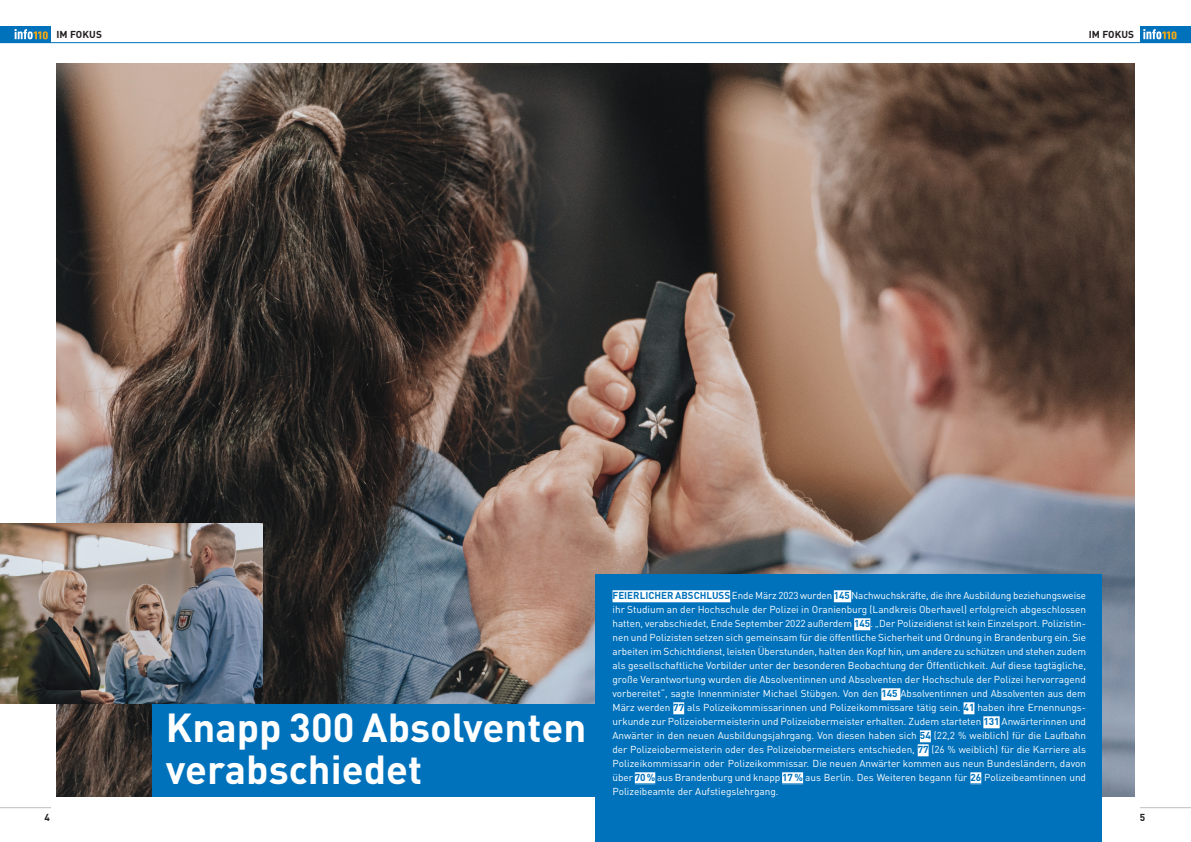
<style>
.page{position:relative;width:1191px;height:842px;background:#fff}
.page>*{position:absolute;margin:0;border:0;box-sizing:border-box;transform-origin:0 0}
._8_7_DIN_Text{font:700 40px "DIN Pro";color:#fff}
._8_7_DIN_Text-2{font:10px/14px "DIN Pro";color:#fff;text-align:justify}
._43_Pagina_linksbünd{font:700 10px "DIN Pro";letter-spacing:.01em;color:#231f20}
.s1{font-weight:700;color:#0072bc}
</style>
<div class="page">
<div style="left:0;top:27px;width:51px;height:16px;background:#0072bc"></div>
<svg style="left:15px;top:29px;width:33px;height:10px"></svg>
<hr style="left:0;top:42px;width:1191px;height:1px;background:#0072bc">
<div style="left:1140px;top:27px;width:51px;height:16px;background:#0072bc"></div>
<svg style="left:1143px;top:29px;width:33px;height:10px"></svg>
<hr style="left:0;top:807px;width:51px;height:1px;background:#bcbdc0">
<img style="left:57px;top:64px;width:1077px;height:733px">
<div style="left:595px;top:574px;width:506px;height:268px;background:#0072bc"></div>
<hr style="left:1140px;top:807px;width:51px;height:1px;background:#bcbdc0">
<div style="left:612px;top:590px;width:118px;height:12px;background:#fff"></div>
<div style="left:834px;top:590px;width:17px;height:12px;background:#fff"></div>
<div style="left:854px;top:618px;width:16px;height:12px;background:#fff"></div>
<div style="left:881px;top:688px;width:19px;height:12px;background:#fff"></div>
<div style="left:673px;top:702px;width:11px;height:12px;background:#fff"></div>
<div style="left:963px;top:702px;width:11px;height:12px;background:#fff"></div>
<div style="left:983px;top:716px;width:16px;height:12px;background:#fff"></div>
<div style="left:920px;top:730px;width:10px;height:12px;background:#fff"></div>
<div style="left:917px;top:744px;width:11px;height:12px;background:#fff"></div>
<div style="left:635px;top:772px;width:20px;height:12px;background:#fff"></div>
<div style="left:782px;top:772px;width:21px;height:12px;background:#fff"></div>
<div style="left:970px;top:772px;width:11px;height:12px;background:#fff"></div>
<img style="left:0;top:523px;width:262px;height:180px">
<div style="left:152px;top:704px;width:455px;height:93px;background:#0072bc"></div>
<p class="_43_Pagina_linksbünd" style="left:56px;top:28px;width:47px">IM FOKUS</p>
<p class="_43_Pagina_linksbünd" style="left:1088px;top:28px;width:47px">IM FOKUS</p>
<p class="_8_7_DIN_Text" style="left:166px;top:700px;width:422px">Knapp 300 Absolventen</p>
<p class="_8_7_DIN_Text" style="left:166px;top:742px;width:258px">verabschiedet</p>
<p class="_8_7_DIN_Text-2" style="left:612px;top:588px;width:475px"><span class="s1">FEIERLICHER ABSCHLUSS</span> Ende März 2023 wurden <span class="s1">145</span> Nachwuchskräfte, die ihre Ausbildung beziehungsweise ihr Studium an der Hochschule der Polizei in Oranienburg (Landkreis Oberhavel) erfolgreich abgeschlossen hatten, verabschiedet, Ende September 2022 außerdem <span class="s1">145</span>. „Der Polizeidienst ist kein Einzelsport. Polizistin&shy;nen und Polizisten setzen sich gemeinsam für die öffentliche Sicherheit und Ordnung in Brandenburg ein. Sie arbeiten im Schichtdienst, leisten Überstunden, halten den Kopf hin, um andere zu schützen und stehen zudem als gesellschaftliche Vorbilder unter der besonderen Beobachtung der Öffentlichkeit. Auf diese tagtägliche, große Verantwortung wurden die Absolventinnen und Absolventen der Hochschule der Polizei hervorragend vorbereitet“, sagte Innenminister Michael Stübgen. Von den <span class="s1">145</span> Absolventinnen und Absolventen aus dem März werden <span class="s1">77</span> als Polizeikommissarinnen und Polizeikommissare tätig sein. <span class="s1">41</span> haben ihre Ernennungs&shy;urkunde zur Polizeiobermeisterin und Polizeiobermeister erhalten. Zudem starteten <span class="s1">131</span> Anwärterinnen und Anwärter in den neuen Ausbildungsjahrgang. Von diesen haben sich <span class="s1">54</span> (22,2 % weiblich) für die Laufbahn der Polizeiobermeisterin oder des Polizeiobermeisters entschieden, <span class="s1">77</span> (26 % weiblich) für die Karriere als Polizeikommissarin oder Polizeikommissar. Die neuen Anwärter kommen aus neun Bundesländern, davon über <span class="s1">70%</span> aus Brandenburg und knapp <span class="s1">17 %</span> aus Berlin. Des Weiteren begann für <span class="s1">26</span> Polizeibeamtinnen und Polizeibeamte der Aufstiegslehrgang.</p>
<p class="_43_Pagina_linksbünd" style="left:45px;top:810px;width:7px">4</p>
<p class="_43_Pagina_linksbünd" style="left:1140px;top:810px;width:7px">5</p>
</div>
